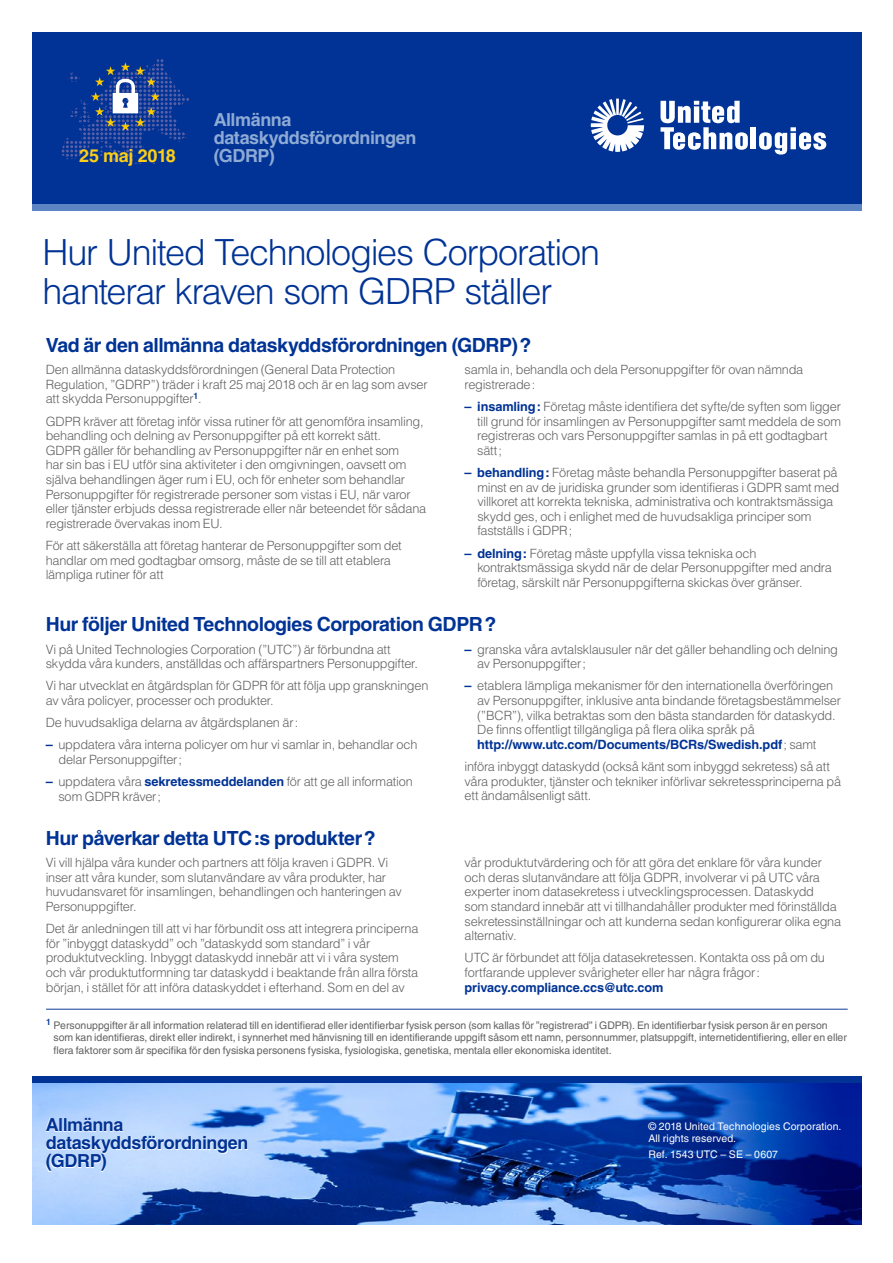
<style>
.page{position:relative;width:893px;height:1263px;background:#fff}
.page>*{position:absolute;margin:0;border:0;box-sizing:border-box;transform-origin:0 0}
.t1{font:300 36px/39px "Helvetica LT Std";letter-spacing:-.035em;color:#003395}
.t2{font:700 19.5px "Helvetica LT Std";letter-spacing:-.025em;color:#003395}
.t3{font:700 18px/18px "Helvetica LT Std";letter-spacing:-.025em;color:#8eaad5}
.t4{font:700 18px/18px "Helvetica LT Std";letter-spacing:-.025em;color:#003395}
.t5{font:700 18px "Helvetica LT Std";letter-spacing:-.02em;color:#fdce17}
.t6{font:300 12.75px/14.5px "Helvetica LT Std";letter-spacing:-.02em;color:#626262}
.t7{font:700 12.75px "Helvetica LT Std";letter-spacing:-.01em;color:#003395}
.t8{font:10.5px/12.8px "Helvetica LT Std";letter-spacing:-.005em;color:#626262}
.t9{font:10.5px/12px "Helvetica LT Std";letter-spacing:.01em;color:#fff}
.s1{font-weight:700;color:#003395}
</style>
<div class="page">
<div style="left:32px;top:32px;width:829px;height:172px;background:#003395"></div>
<svg style="left:62px;top:59px;width:127px;height:105px"></svg>
<div style="left:32px;top:204px;width:829px;height:6px;background:#5d85c4"></div>
<img style="left:32px;top:1082px;width:829px;height:143px">
<div style="left:32px;top:1076px;width:829px;height:6px;background:#003395"></div>
<svg style="left:46px;top:1118px;width:202px;height:53px;fill:#c2dcfe"></svg>
<svg style="left:591px;top:99px;width:53px;height:53px"></svg>
<svg style="left:660px;top:101px;width:88px;height:49px"></svg>
<div style="left:751px;top:127px;width:5px;height:22px;background:#fff"></div>
<svg style="left:759px;top:127px;width:67px;height:28px"></svg>
<hr style="left:46px;top:1009px;width:802px;height:1px;background:#0d3d9a">
<h3 class="t3" style="left:214px;top:110px;width:204px">Allmänna dataskyddsförordningen</h3>
<h3 class="t5" style="left:79px;top:144px;width:98px">25 maj 2018</h3>
<h3 class="t3" style="left:214px;top:146px;width:63px">(GDRP)</h3>
<h1 class="t1" style="left:43px;top:232px;width:559px">Hur United Technologies Corporation hanterar kraven som GDRP ställer</h1>
<h2 class="t2" style="left:46px;top:333px;width:487px">Vad är den allmänna dataskyddsförordningen (GDRP)?</h2>
<p class="t6" style="left:46px;top:362px;width:383px">Den allmänna dataskyddsförordningen (General Data Protection<br>Regulation, ”GDRP”) träder i kraft 25 maj 2018 och är en lag som avser att skydda Personuppgifter<sup>1</sup>.</p>
<p class="t6" style="left:46px;top:414px;width:382px">GDPR kräver att företag inför vissa rutiner för att genomföra insamling, behandling och delning av Personuppgifter på ett korrekt sätt.<br>GDPR gäller för behandling av Personuppgifter när en enhet som<br>har sin bas i EU utför sina aktiviteter i den omgivningen, oavsett om själva behandlingen äger rum i EU, och för enheter som behandlar Personuppgifter för registrerade personer som vistas i EU, när varor eller tjänster erbjuds dessa registrerade eller när beteendet för sådana registrerade övervakas inom EU.</p>
<p class="t6" style="left:46px;top:538px;width:358px">För att säkerställa att företag hanterar de Personuppgifter som det handlar om med godtagbar omsorg, måste de se till att etablera lämpliga rutiner för att</p>
<p class="t6" style="left:465px;top:362px;width:340px">samla in, behandla och dela Personuppgifter för ovan nämnda registrerade:</p>
<p class="t6" style="left:477px;top:399px;width:365px;text-indent:-13px"><span class="s1">– insamling:</span> Företag måste identifiera det syfte/de syften som ligger till grund för insamlingen av Personuppgifter samt meddela de som registreras och vars Personuppgifter samlas in på ett godtagbart sätt;</p>
<p class="t6" style="left:477px;top:465px;width:364px;text-indent:-13px"><span class="s1">– behandling:</span> Företag måste behandla Personuppgifter baserat på minst en av de juridiska grunder som identifieras i GDPR samt med villkoret att korrekta tekniska, administrativa och kontraktsmässiga skydd ges, och i enlighet med de huvudsakliga principer som fastställs i GDPR;</p>
<p class="t6" style="left:477px;top:546px;width:356px;text-indent:-13px"><span class="s1">– delning:</span> Företag måste uppfylla vissa tekniska och kontraktsmässiga skydd när de delar Personuppgifter med andra företag, särskilt när Personuppgifterna skickas över gränser.</p>
<h2 class="t2" style="left:46px;top:613px;width:452px">Hur följer United Technologies Corporation GDPR?</h2>
<p class="t6" style="left:46px;top:642px;width:374px">Vi på United Technologies Corporation (”UTC”) är förbundna att skydda våra kunders, anställdas och affärspartners Personuppgifter.</p>
<p class="t6" style="left:46px;top:678px;width:384px">Vi har utvecklat en åtgärdsplan för GDPR för att följa upp granskningen av våra policyer, processer och produkter.</p>
<p class="t6" style="left:46px;top:715px;width:254px">De huvudsakliga delarna av åtgärdsplanen är:</p>
<p class="t6" style="left:58px;top:737px;width:361px;text-indent:-13px"><span class="s1">–</span> uppdatera våra interna policyer om hur vi samlar in, behandlar och delar Personuppgifter;</p>
<p class="t6" style="left:58px;top:774px;width:356px;text-indent:-13px"><span class="s1">–</span> uppdatera våra <span class="s1">sekretessmeddelanden</span> för att ge all information som GDPR kräver;</p>
<p class="t6" style="left:477px;top:642px;width:362px;text-indent:-13px"><span class="s1">–</span> granska våra avtalsklausuler när det gäller behandling och delning av Personuppgifter;</p>
<p class="t6" style="left:477px;top:678px;width:365px;text-indent:-13px"><span class="s1">–</span> etablera lämpliga mekanismer för den internationella överföringen av Personuppgifter, inklusive anta bindande företagsbestämmelser (”BCR”), vilka betraktas som den bästa standarden för dataskydd.<br>De finns offentligt tillgängliga på flera olika språk på <span class="s1">http://www.utc.com/Documents/BCRs/Swedish.pdf</span>; samt</p>
<p class="t6" style="left:465px;top:759px;width:378px">införa inbyggt dataskydd (också känt som inbyggd sekretess) så att våra produkter, tjänster och tekniker införlivar sekretessprinciperna på ett ändamålsenligt sätt.</p>
<h2 class="t2" style="left:46px;top:826px;width:332px">Hur påverkar detta UTC:s produkter?</h2>
<p class="t6" style="left:46px;top:855px;width:358px">Vi vill hjälpa våra kunder och partners att följa kraven i GDPR. Vi inser att våra kunder, som slutanvändare av våra produkter, har huvudansvaret för insamlingen, behandlingen och hanteringen av Personuppgifter.</p>
<p class="t6" style="left:46px;top:921px;width:374px">Det är anledningen till att vi har förbundit oss att integrera principerna för ”inbyggt dataskydd” och ”dataskydd som standard” i vår produktutveckling. Inbyggt dataskydd innebär att vi i våra system och vår produktutformning tar dataskydd i beaktande från allra första början, i stället för att införa dataskyddet i efterhand. Som en del av</p>
<p class="t6" style="left:465px;top:855px;width:378px">vår produktutvärdering och för att göra det enklare för våra kunder och deras slutanvändare att följa GDPR, involverar vi på UTC våra experter inom datasekretess i utvecklingsprocessen. Dataskydd<br>som standard innebär att vi tillhandahåller produkter med förinställda sekretessinställningar och att kunderna sedan konfigurerar olika egna alternativ.</p>
<p class="t6" style="left:465px;top:950px;width:362px">UTC är förbundet att följa datasekretessen. Kontakta oss på om du fortfarande upplever svårigheter eller har några frågor:</p>
<p class="t7" style="left:465px;top:979px;width:201px">privacy.compliance.ccs@utc.com</p>
<p class="t8" style="left:54px;top:1018px;width:795px;text-indent:-7px"><sup>1</sup> Personuppgifter är all information relaterad till en identifierad eller identifierbar fysisk person (som kallas för ”registrerad” i GDPR). En identifierbar fysisk person är en person som kan identifieras, direkt eller indirekt, i synnerhet med hänvisning till en identifierande uppgift såsom ett namn, personnummer, platsuppgift, internetidentifiering, eller en eller flera faktorer som är specifika för den fysiska personens fysiska, fysiologiska, genetiska, mentala eller ekonomiska identitet.</p>
<h3 class="t4" style="left:46px;top:1116px;width:204px">Allmänna dataskyddsförordningen (GDRP)</h3>
<p class="t9" style="left:648px;top:1120px;width:195px">© 2018 United Technologies Corporation.<br>All rights reserved.</p>
<p class="t9" style="left:648px;top:1148px;width:131px">Ref. 1543 UTC – SE – 0607</p>
</div>
